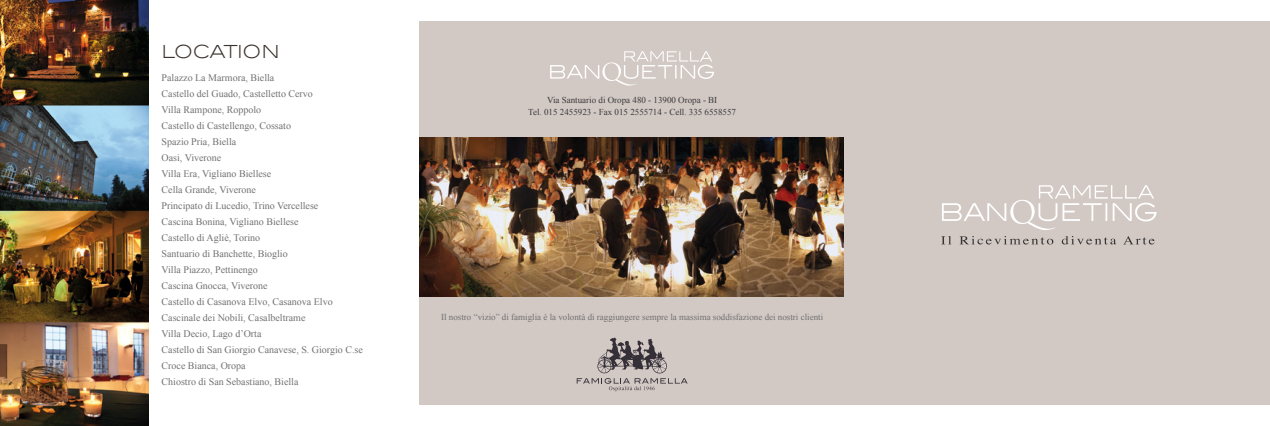
<style>
.page{position:relative;width:1270px;height:426px;background:#fff}
.page>*{position:absolute;margin:0;border:0;box-sizing:border-box;transform-origin:0 0}
.t1{font:300 18px "Blair ITC Std";letter-spacing:-.02em;color:#3a332d}
.t2{font:10px/16px "Times New Roman";color:#707172}
.t3{font:9px "Times New Roman";color:#707172}
.t4{font:9px/12px "Times New Roman";color:#3a3a3c;text-align:center}
</style>
<div class="page">
<div style="left:420px;top:21px;width:850px;height:383px;background:#d2c8c4"></div>
<img style="left:420px;top:137px;width:423px;height:159px">
<img style="left:0;top:0;width:148px;height:425px">
<svg style="left:941px;top:236px;width:214px;height:8px"></svg>
<svg style="left:942px;top:185px;width:215px;height:45px"></svg>
<svg style="left:550px;top:51px;width:164px;height:34px"></svg>
<svg style="left:577px;top:337px;width:111px;height:54px"></svg>
<h1 class="t1" style="left:162px;top:41px;width:120px">LOCATION</h1>
<p class="t2" style="left:162px;top:69px;width:203px">Palazzo La Marmora, Biella<br>Castello del Guado, Castelletto Cervo<br>Villa Rampone, Roppolo<br>Castello di Castellengo, Cossato<br>Spazio Pria, Biella<br>Oasi, Viverone<br>Villa Era, Vigliano Biellese<br>Cella Grande, Viverone<br>Principato di Lucedio, Trino Vercellese<br>Cascina Bonina, Vigliano Biellese<br>Castello di Agliè, Torino<br>Santuario di Banchette, Bioglio<br>Villa Piazzo, Pettinengo<br>Cascina Gnocca, Viverone<br>Castello di Casanova Elvo, Casanova Elvo<br>Cascinale dei Nobili, Casalbeltrame<br>Villa Decio, Lago d’Orta<br>Castello di San Giorgio Canavese, S. Giorgio C.se<br>Croce Bianca, Oropa<br>Chiostro di San Sebastiano, Biella</p>
<p class="t4" style="left:528px;top:93px;width:209px">Via Santuario di Oropa 480 - 13900 Oropa - BI<br>Tel. 015 2455923 - Fax 015 2555714 - Cell. 335 6558557</p>
<p class="t3" style="left:441px;top:310px;width:383px">Il nostro “vizio” di famiglia è la volontà di raggiungere sempre la massima soddisfazione dei nostri clienti</p>
</div>
